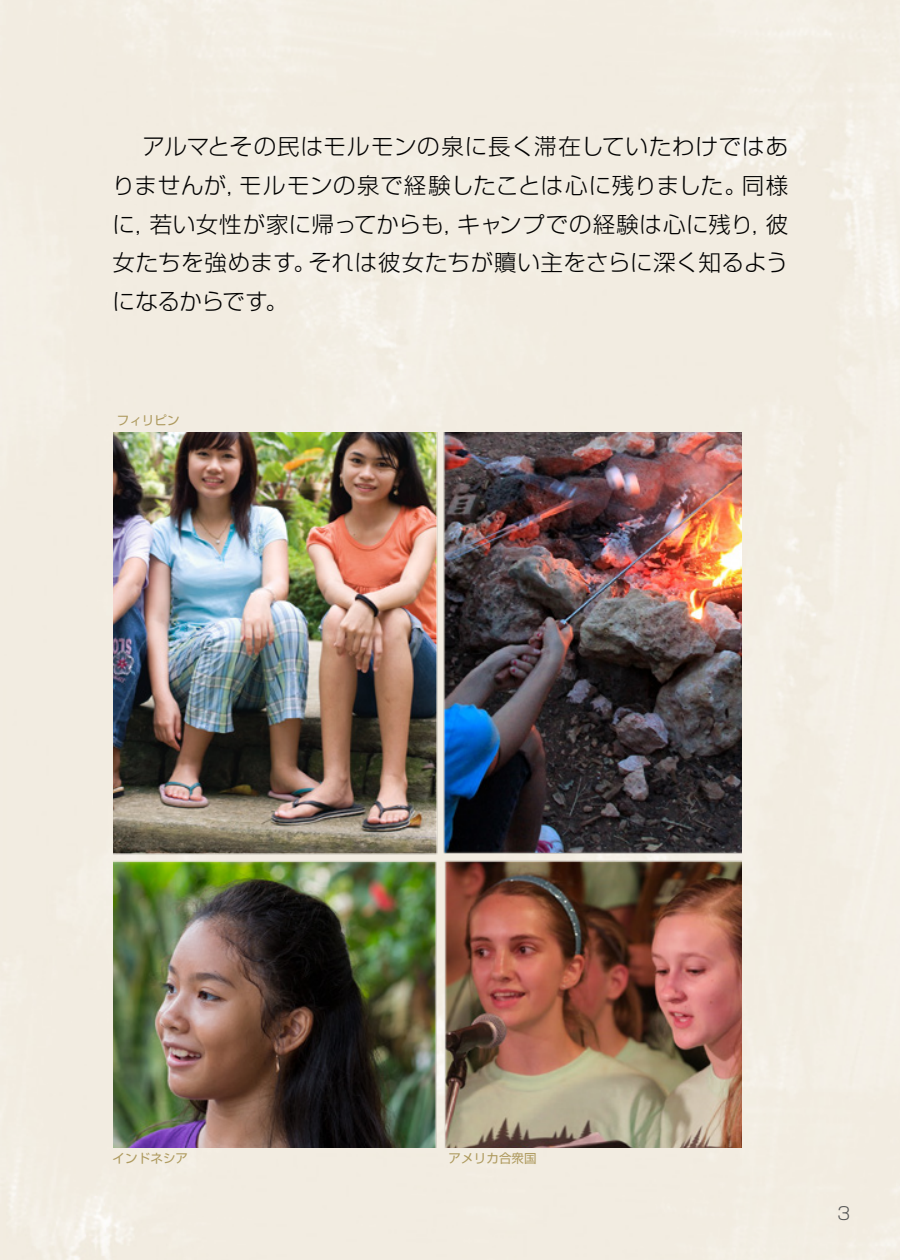
<style>
.page{position:relative;width:900px;height:1260px;background:#f2ece1}
.page>*{position:absolute;margin:0;border:0;box-sizing:border-box;transform-origin:0 0}
.p1{font:300 22.5px/38.8px "Shin Go Pr 6 N";letter-spacing:.02em;color:#000;text-align:justify}
.t1{font:300 17.5px "Shin Go Pr 6 N";color:#535454}
.Label{font:12.5px "Shin Go Pr 6 N";letter-spacing:.01em;color:#ae9a5e}
</style>
<div class="page">
<img style="left:113px;top:433px;width:629px;height:715px">
<p class="p1" style="left:112px;top:125px;width:677px;text-indent:30px">アルマとその民はモルモンの泉に長く滞在していたわけではありませんが，モルモンの泉で経験したことは心に残りました。同様に，若い女性が家に帰ってからも，キャンプでの経験は心に残り，彼女たちを強めます。それは彼女たちが贖い主をさらに深く知るようになるからです。</p>
<p class="Label" style="left:117px;top:410px;width:65px">フィリピン</p>
<p class="Label" style="left:112px;top:1148px;width:77px">インドネシア</p>
<p class="Label" style="left:448px;top:1148px;width:90px">アメリカ合衆国</p>
<p class="t1" style="left:837px;top:1199px;width:15px">3</p>
</div>
